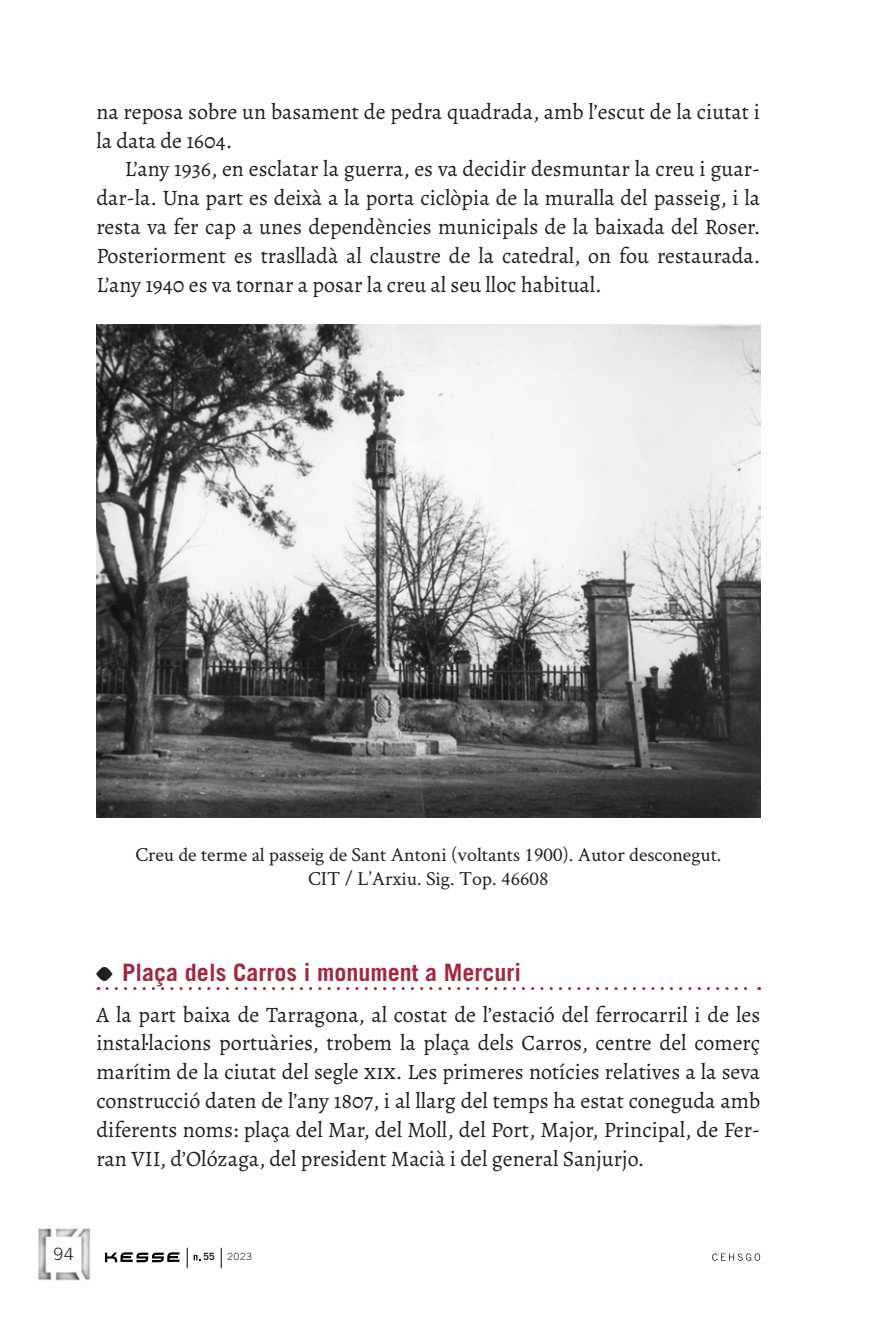
<style>
.page{position:relative;width:885px;height:1327px;background:#fff}
.page>*{position:absolute;margin:0;border:0;box-sizing:border-box;transform-origin:0 0}
.t1{font:700 24px "Trade Gothic LT Std";color:#a22842}
._1er_paràgraf{font:22px/28.8px "Alegreya";color:#231f20;text-align:justify}
.Text{font:22px/28.8px "Alegreya";color:#231f20}
.Pie_foto{font:20px/24px "Crimson Text";color:#231f20;text-align:center}
.t2{font:300 17px "Trade Gothic LT Std";color:#231f20}
.t3{font:300 10px "Trade Gothic LT Std";color:#231f20}
.t4{font:700 10px "Trade Gothic LT Std";color:#231f20}
.s1{font-family:"Button Button AOE";font-weight:400;font-size:18px;color:#231f20}
</style>
<div class="page">
<svg style="left:105px;top:1252px;width:74px;height:10px"></svg>
<svg style="left:194px;top:1254px;width:7px;height:6px"></svg>
<svg style="left:187px;top:1247px;width:1px;height:21px"></svg>
<svg style="left:221px;top:1247px;width:1px;height:21px"></svg>
<svg style="left:712px;top:1253px;width:43px;height:7px"></svg>
<svg style="left:754px;top:1253px;width:6px;height:7px"></svg>
<img style="left:38px;top:1228px;width:53px;height:53px">
<img style="left:96px;top:324px;width:664px;height:493px">
<svg style="left:107px;top:987px;width:652px;height:3px"></svg>
<p class="Text" style="left:96px;top:97px;width:665px">na reposa sobre un basament de pedra quadrada, amb l’escut de la ciutat i la data de 1604.</p>
<p class="Text" style="left:96px;top:155px;width:665px;text-align:justify;text-indent:28px">L’any 1936, en esclatar la guerra, es va decidir desmuntar la creu i guar&shy;dar-la. Una part es deixà a la porta ciclòpia de la muralla del passeig, i la resta va fer cap a unes dependències municipals de la baixada del Roser.<br>Posteriorment es traslladà al claustre de la catedral, on fou restaurada.<br>L’any 1940 es va tornar a posar la creu al seu lloc habitual.</p>
<p class="Pie_foto" style="left:135px;top:842px;width:587px">Creu de terme al passeig de Sant Antoni (voltants 1900). Autor desconegut.<br>CIT / L’Arxiu. Sig. Top. 46608</p>
<p class="t1" style="left:96px;top:958px;width:426px"><span class="s1">r</span> Plaça dels Carros i monument a Mercuri</p>
<p class="_1er_paràgraf" style="left:96px;top:999px;width:665px">A la part baixa de Tarragona, al costat de l’estació del ferrocarril i de les instal·lacions portuàries, trobem la plaça dels Carros, centre del comerç marítim de la ciutat del segle xix. Les primeres notícies relatives a la seva construcció daten de l’any 1807, i al llarg del temps ha estat coneguda amb diferents noms: plaça del Mar, del Moll, del Port, Major, Principal, de Fer&shy;ran VII, d’Olózaga, del president Macià i del general Sanjurjo.</p>
<p class="t2" style="left:54px;top:1244px;width:21px">94</p>
<p class="t4" style="left:203px;top:1250px;width:13px">55</p>
<p class="t3" style="left:227px;top:1250px;width:26px">2023</p>
</div>
